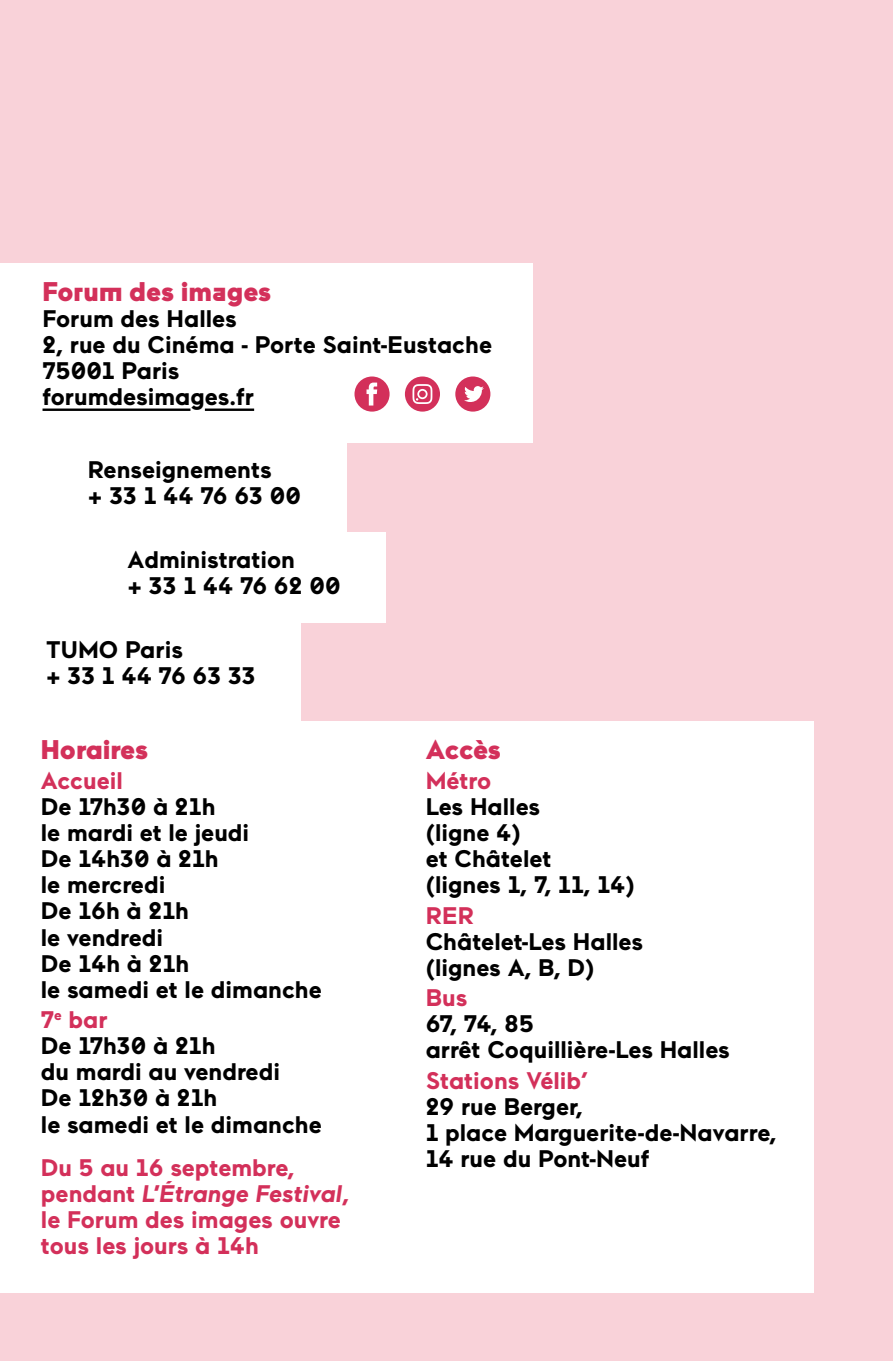
<style>
.page{position:relative;width:893px;height:1361px;background:#f9d2d9}
.page>*{position:absolute;margin:0;border:0;box-sizing:border-box;transform-origin:0 0}
.t1{font:900 27px "Maax";color:#d3305a}
.t2{font:700 24px/26.1px "Maax";color:#000}
.t3{font:700 24px/26.1px "Maax";color:#d3305a}
.s1{color:#d3305a}
.s2{font-style:italic}
</style>
<div class="page">
<div style="left:0;top:263px;width:223px;height:1030px;background:#fff"></div>
<div style="left:24px;top:721px;width:790px;height:572px;background:#fff"></div>
<div style="left:45px;top:443px;width:302px;height:90px;background:#fff"></div>
<div style="left:111px;top:533px;width:275px;height:90px;background:#fff"></div>
<div style="left:29px;top:623px;width:271px;height:98px;background:#fff"></div>
<div style="left:0;top:263px;width:532px;height:180px;background:#fff"></div>
<hr style="left:43px;top:408px;width:147px;height:3px;background:#000">
<hr style="left:205px;top:408px;width:49px;height:3px;background:#000">
<svg style="left:354px;top:376px;width:36px;height:36px"></svg>
<svg style="left:405px;top:376px;width:35px;height:36px"></svg>
<svg style="left:455px;top:376px;width:35px;height:36px"></svg>
<p class="t1" style="left:43px;top:274px;width:230px">Forum des images</p>
<p class="t2" style="left:43px;top:304px;width:451px">Forum des Halles<br>2, rue du Cinéma - Porte Saint-Eustache<br>75001 Paris<br>forumdesimages.fr</p>
<p class="t2" style="left:88px;top:455px;width:214px">Renseignements<br>+ 33 1 44 76 63 00</p>
<p class="t2" style="left:128px;top:545px;width:215px">Administration<br>+ 33 1 44 76 62 00</p>
<p class="t2" style="left:46px;top:635px;width:211px">TUMO Paris<br>+ 33 1 44 76 63 33</p>
<p class="t1" style="left:41px;top:731px;width:109px">Horaires</p>
<p class="t3" style="left:41px;top:766px;width:84px">Accueil</p>
<p class="t2" style="left:41px;top:792px;width:282px">De 17h30 à 21h<br>le mardi et le jeudi<br>De 14h30 à 21h<br>le mercredi<br>De 16h à 21h<br>le vendredi<br>De 14h à 21h<br>le samedi et le dimanche</p>
<p class="t2" style="left:41px;top:1005px;width:282px"><span class="s1">7</span><sup>e</sup> <span class="s1">bar<br></span>De 17h30 à 21h<br>du mardi au vendredi<br>De 12h30 à 21h<br>le samedi et le dimanche</p>
<p class="t3" style="left:41px;top:1153px;width:310px">Du 5 au 16 septembre, pendant <span class="s2">L’Étrange Festival</span>, le Forum des images ouvre tous les jours à 14h</p>
<p class="t1" style="left:426px;top:731px;width:77px">Accès</p>
<p class="t3" style="left:426px;top:766px;width:67px">Métro</p>
<p class="t2" style="left:426px;top:792px;width:211px">Les Halles<br>(ligne 4)<br>et Châtelet<br>(lignes 1, 7, 11, 14)</p>
<p class="t3" style="left:426px;top:901px;width:50px">RER</p>
<p class="t2" style="left:426px;top:927px;width:219px">Châtelet-Les Halles (lignes A, B, D)</p>
<p class="t3" style="left:426px;top:983px;width:43px">Bus</p>
<p class="t2" style="left:426px;top:1010px;width:306px">67, 74, 85<br>arrêt Coquillière-Les Halles</p>
<p class="t3" style="left:426px;top:1066px;width:164px">Stations Vélib’</p>
<p class="t2" style="left:426px;top:1092px;width:352px">29 rue Berger,<br>1 place Marguerite-de-Navarre,<br>14 rue du Pont-Neuf</p>
</div>
